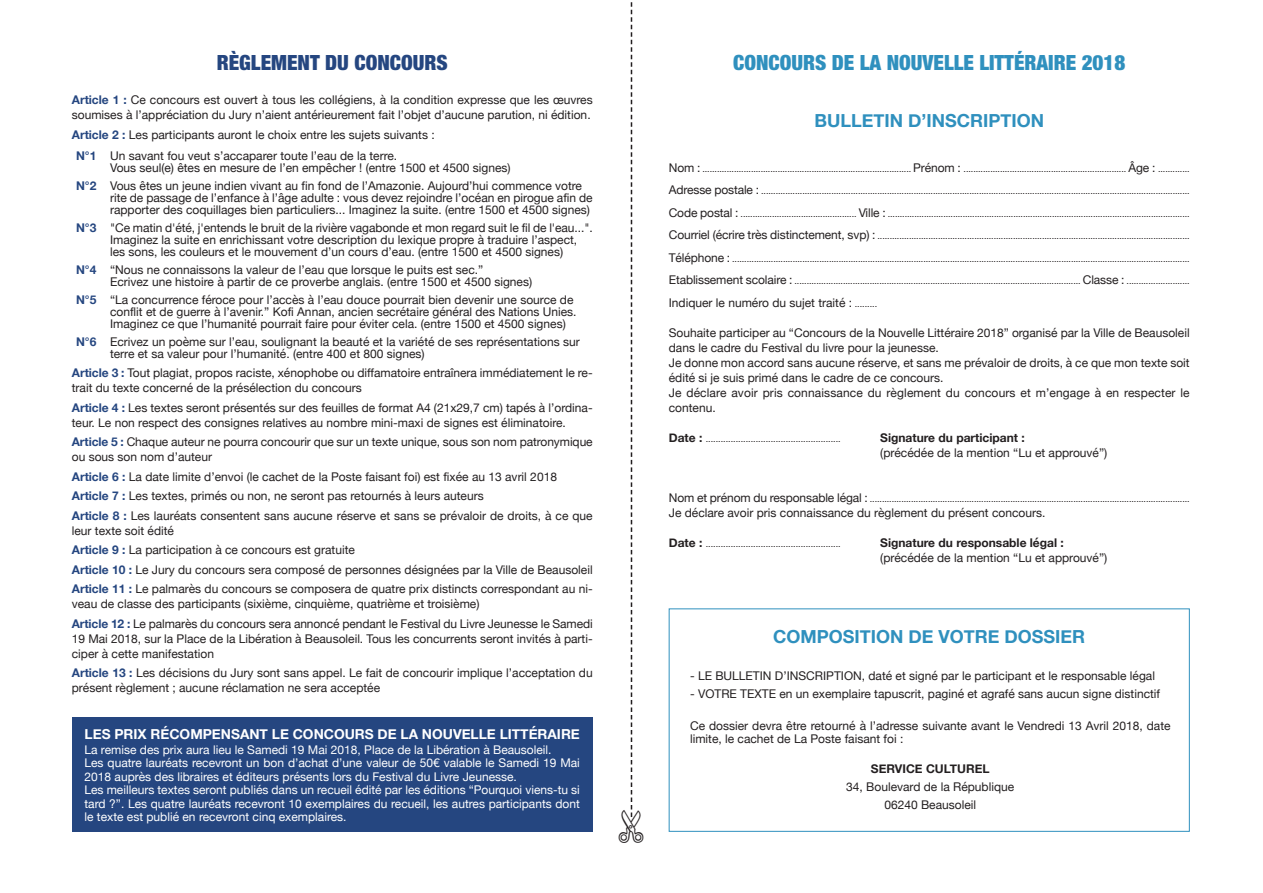
<style>
.page{position:relative;width:1263px;height:893px;background:#fff}
.page>*{position:absolute;margin:0;border:0;box-sizing:border-box;transform-origin:0 0}
.t1{font:900 condensed 21px "Helvetica Neue";color:#2f90be}
.t2{font:900 condensed 21px "Helvetica Neue";color:#254680}
.t3{font:700 18px "Helvetica Neue";color:#2f90be}
.t4{font:700 13.8px "Helvetica Neue";color:#fff}
.t5{font:12px/15px "Helvetica Neue";color:#231f20}
.t6{font:12px/13.5px "Helvetica Neue";color:#fff}
.t7{font:700 12px "Helvetica Neue";color:#231f20}
.t8{font:9px "Helvetica Neue";color:#231f20}
.s1{font-weight:700;color:#254680}
.s2{font-size:12px}
.s3{font-size:9px}
.s4{font-weight:700;font-size:12px}
</style>
<div class="page">
<div style="left:72px;top:717px;width:521px;height:115px;background:#254680"></div>
<div style="left:669px;top:608px;width:521px;height:224px;border:1px solid #2f90be"></div>
<svg style="left:630px;top:2px;width:3px;height:815px"></svg>
<h1 class="t2" style="left:217px;top:45px;width:233px">RÈGLEMENT DU CONCOURS</h1>
<p class="t5" style="left:72px;top:92px;width:522px"><span class="s1">Article 1 :</span> Ce concours est ouvert à tous les collégiens, à la condition expresse que les œuvres soumises à l’appréciation du Jury n’aient antérieurement fait l’objet d’aucune parution, ni édition.</p>
<p class="t5" style="left:76px;top:124px;width:360px;line-height:21px;text-indent:-4px"><span class="s1">Article 2 :</span> Les participants auront le choix entre les sujets suivants :<br><span class="s1">N°1</span> Un savant fou veut s’accaparer toute l’eau de la terre.</p>
<p class="t5" style="left:76px;top:158px;width:507px;line-height:18px;text-indent:34px">Vous seul(e) êtes en mesure de l’en empêcher ! (entre 1500 et 4500 signes)<br><span class="s1">N°2</span> Vous êtes un jeune indien vivant au fin fond de l’Amazonie. Aujourd’hui commence votre</p>
<p class="t5" style="left:110px;top:191px;width:484px;line-height:12px">rite de passage de l’enfance à l’âge adulte : vous devez rejoindre l’océan en pirogue afin de rapporter des coquillages bien particuliers... Imaginez la suite. (entre 1500 et 4500 signes)</p>
<p class="t5" style="left:110px;top:221px;width:484px;line-height:12px;text-indent:-34px"><span class="s1">N°3</span> "Ce matin d'été, j'entends le bruit de la rivière vagabonde et mon regard suit le fil de l'eau...".<br>Imaginez la suite en enrichissant votre description du lexique propre à traduire l’aspect, les sons, les couleurs et le mouvement d’un cours d’eau. (entre 1500 et 4500 signes)</p>
<p class="t5" style="left:110px;top:263px;width:424px;line-height:12px;text-indent:-34px"><span class="s1">N°4</span> “Nous ne connaissons la valeur de l’eau que lorsque le puits est sec.”<br>Ecrivez une histoire à partir de ce proverbe anglais. (entre 1500 et 4500 signes)</p>
<p class="t5" style="left:110px;top:293px;width:468px;line-height:12px;text-indent:-34px"><span class="s1">N°5</span> “La concurrence féroce pour l’accès à l’eau douce pourrait bien devenir une source de conflit et de guerre à l’avenir.” Kofi Annan, ancien secrétaire général des Nations Unies.<br>Imaginez ce que l’humanité pourrait faire pour éviter cela. (entre 1500 et 4500 signes)</p>
<p class="t5" style="left:110px;top:335px;width:471px;line-height:12px;text-indent:-34px"><span class="s1">N°6</span> Ecrivez un poème sur l’eau, soulignant la beauté et la variété de ses représentations sur terre et sa valeur pour l’humanité. (entre 400 et 800 signes)</p>
<p class="t5" style="left:72px;top:365px;width:522px"><span class="s1">Article 3 :</span> Tout plagiat, propos raciste, xénophobe ou diffamatoire entraînera immédiatement le re&shy;trait du texte concerné de la présélection du concours</p>
<p class="t5" style="left:72px;top:400px;width:522px"><span class="s1">Article 4 :</span> Les textes seront présentés sur des feuilles de format A4 (21x29,7 cm) tapés à l’ordina&shy;teur. Le non respect des consignes relatives au nombre mini-maxi de signes est éliminatoire.</p>
<p class="t5" style="left:72px;top:434px;width:522px"><span class="s1">Article 5 :</span> Chaque auteur ne pourra concourir que sur un texte unique, sous son nom patronymique ou sous son nom d’auteur</p>
<p class="t5" style="left:72px;top:467px;width:522px;line-height:19.5px"><span class="s1">Article 6 :</span> La date limite d’envoi (le cachet de la Poste faisant foi) est fixée au 13 avril 2018<br><span class="s1">Article 7 :</span> Les textes, primés ou non, ne seront pas retournés à leurs auteurs<br><span class="s1">Article 8 :</span> Les lauréats consentent sans aucune réserve et sans se prévaloir de droits, à ce que</p>
<p class="t5" style="left:72px;top:521px;width:522px;line-height:19.5px">leur texte soit édité<br><span class="s1">Article 9 :</span> La participation à ce concours est gratuite<br><span class="s1">Article 10 :</span> Le Jury du concours sera composé de personnes désignées par la Ville de Beausoleil <span class="s1">Article 11 :</span> Le palmarès du concours se composera de quatre prix distincts correspondant au ni-</p>
<p class="t5" style="left:72px;top:594px;width:522px;line-height:19.5px">veau de classe des participants (sixième, cinquième, quatrième et troisième)<br><span class="s1">Article 12 :</span> Le palmarès du concours sera annoncé pendant le Festival du Livre Jeunesse le Samedi</p>
<p class="t5" style="left:72px;top:631px;width:522px">19 Mai 2018, sur la Place de la Libération à Beausoleil. Tous les concurrents seront invités à parti&shy;ciper à cette manifestation</p>
<p class="t5" style="left:72px;top:665px;width:522px"><span class="s1">Article 13 :</span> Les décisions du Jury sont sans appel. Le fait de concourir implique l’acceptation du présent règlement ; aucune réclamation ne sera acceptée</p>
<p class="t4" style="left:85px;top:725px;width:497px">LES PRIX RÉCOMPENSANT LE CONCOURS DE LA NOUVELLE LITTÉRAIRE</p>
<p class="t6" style="left:85px;top:742px;width:497px">La remise des prix aura lieu le Samedi 19 Mai 2018, Place de la Libération à Beausoleil.<br>Les quatre lauréats recevront un bon d’achat d’une valeur de 50€ valable le Samedi 19 Mai 2018 auprès des libraires et éditeurs présents lors du Festival du Livre Jeunesse.<br>Les meilleurs textes seront publiés dans un recueil édité par les éditions “Pourquoi viens-tu si tard ?”. Les quatre lauréats recevront 10 exemplaires du recueil, les autres participants dont le texte est publié en recevront cinq exemplaires.</p>
<h1 class="t1" style="left:733px;top:45px;width:394px">CONCOURS DE LA NOUVELLE LITTÉRAIRE 2018</h1>
<h2 class="t3" style="left:814px;top:109px;width:231px">BULLETIN D’INSCRIPTION</h2>
<p class="t8" style="left:669px;top:163px;width:522px"><span class="s2">Nom :</span> ...................................................................................... <span class="s2">Prénom :</span> ................................................................... <span class="s2">Âge :</span> .............</p>
<p class="t8" style="left:669px;top:186px;width:522px"><span class="s2">Adresse postale :</span> .................................................................................................................................................................................</p>
<p class="t8" style="left:669px;top:208px;width:522px"><span class="s2">Code postal :</span> ................................................ <span class="s2">Ville :</span> .............................................................................................................................</p>
<p class="t8" style="left:669px;top:231px;width:522px"><span class="s2">Courriel (écrire très distinctement, svp) :</span> .................................................................................................................................</p>
<p class="t8" style="left:669px;top:253px;width:522px"><span class="s2">Téléphone :</span> .............................................................................................................................................................................................</p>
<p class="t8" style="left:669px;top:276px;width:522px"><span class="s2">Etablissement scolaire :</span> ...................................................................................................................... <span class="s2">Classe :</span> ..........................</p>
<p class="t5" style="left:669px;top:295px;width:210px">Indiquer le numéro du sujet traité : <span class="s3">.........</span></p>
<p class="t5" style="left:669px;top:325px;width:522px">Souhaite participer au “Concours de la Nouvelle Littéraire 2018” organisé par la Ville de Beausoleil dans le cadre du Festival du livre pour la jeunesse.<br>Je donne mon accord sans aucune réserve, et sans me prévaloir de droits, à ce que mon texte soit édité si je suis primé dans le cadre de ce concours.<br>Je déclare avoir pris connaissance du règlement du concours et m’engage à en respecter le contenu.</p>
<p class="t8" style="left:669px;top:433px;width:174px"><span class="s4">Date :</span> ......................................................</p>
<p class="t7" style="left:880px;top:430px;width:146px">Signature du participant :</p>
<p class="t5" style="left:880px;top:445px;width:228px">(précédée de la mention “Lu et approuvé”)</p>
<p class="t8" style="left:669px;top:493px;width:522px"><span class="s2">Nom et prénom du responsable légal :</span> ....................................................................................................................................</p>
<p class="t5" style="left:669px;top:505px;width:378px">Je déclare avoir pris connaissance du règlement du présent concours.</p>
<p class="t8" style="left:669px;top:538px;width:174px"><span class="s4">Date :</span> ......................................................</p>
<p class="t7" style="left:880px;top:535px;width:185px">Signature du responsable légal :</p>
<p class="t5" style="left:880px;top:550px;width:228px">(précédée de la mention “Lu et approuvé”)</p>
<h2 class="t3" style="left:773px;top:625px;width:314px">COMPOSITION DE VOTRE DOSSIER</h2>
<p class="t5" style="left:690px;top:668px;width:466px">- LE BULLETIN D’INSCRIPTION, daté et signé par le participant et le responsable légal</p>
<p class="t5" style="left:690px;top:686px;width:472px">- VOTRE TEXTE en un exemplaire tapuscrit, paginé et agrafé sans aucun signe distinctif</p>
<p class="t5" style="left:690px;top:719px;width:482px;line-height:13.5px">Ce dossier devra être retourné à l’adresse suivante avant le Vendredi 13 Avril 2018, date limite, le cachet de La Poste faisant foi :</p>
<p class="t7" style="left:871px;top:761px;width:120px">SERVICE CULTUREL</p>
<p class="t5" style="left:846px;top:778px;width:170px;line-height:18px;text-align:center">34, Boulevard de la République<br>06240 Beausoleil</p>
</div>
